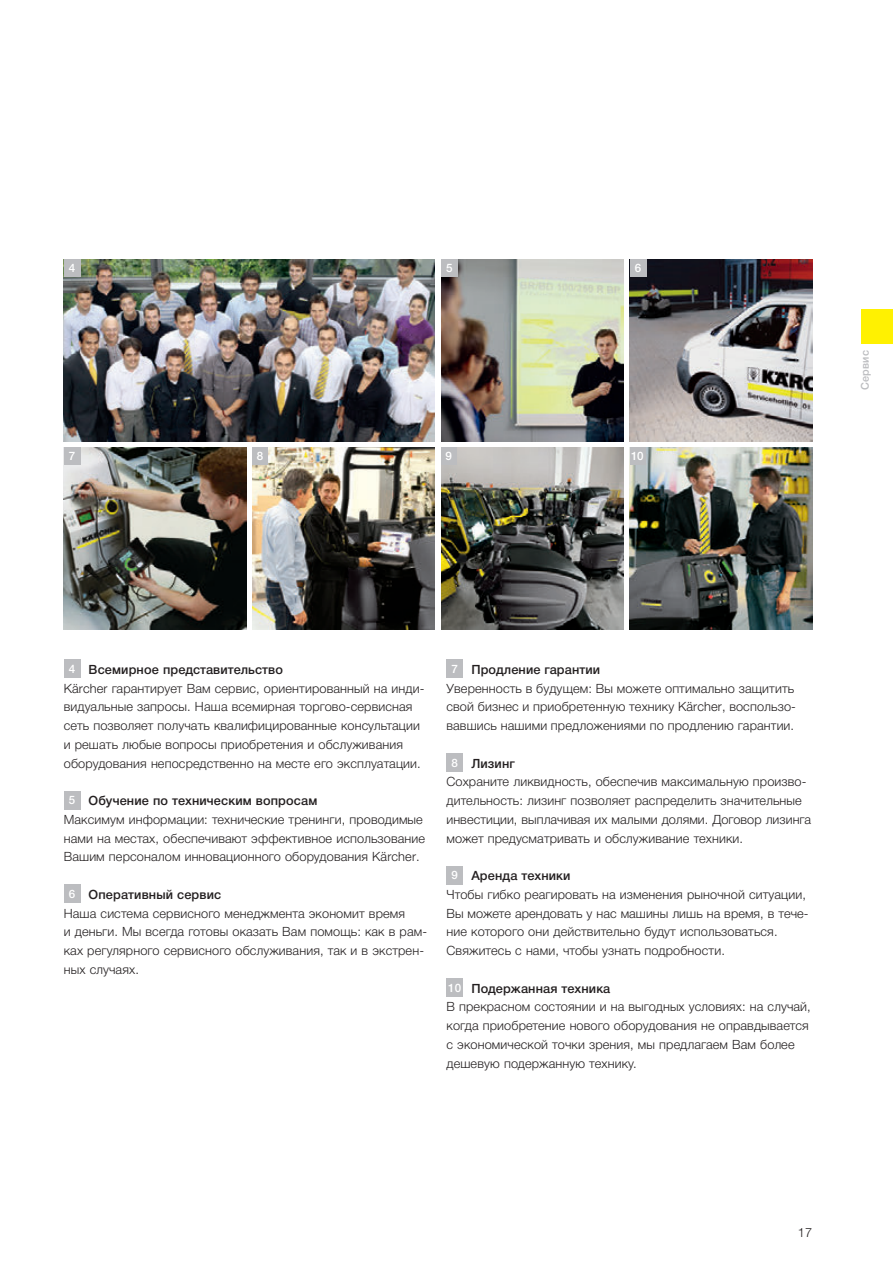
<style>
.page{position:relative;width:893px;height:1263px;background:#fff}
.page>*{position:absolute;margin:0;border:0;box-sizing:border-box;transform-origin:0 0}
.t1{font:300 12.75px/18.8px "Helvetica Neue Cyr";letter-spacing:.01em;color:#231f20}
.t2{font:300 12.75px "Helvetica Neue LT Pro";color:#231f20}
.t3{font:500 11.7px "Helvetica Neue LT Pro";color:#fff}
.t4{font:500 10.8px "Helvetica Neue Cyr";letter-spacing:.01em;color:#bcbdc0}
.s1{font-weight:500;font-size:11.7px;color:#fff}
.s2{font-weight:500}
.s3{font-family:"Helvetica Neue LT Pro"}
.s4{font-family:"Helvetica Neue LT Pro";font-weight:500;font-size:11.7px;color:#fff}
</style>
<div class="page">
<img style="left:441px;top:448px;width:182px;height:181px">
<img style="left:252px;top:448px;width:183px;height:181px">
<img style="left:630px;top:448px;width:182px;height:181px">
<div style="left:630px;top:448px;width:15px;height:17px;background:#bcbdc0"></div>
<div style="left:252px;top:448px;width:16px;height:17px;background:#bcbdc0"></div>
<div style="left:441px;top:448px;width:15px;height:17px;background:#bcbdc0"></div>
<img style="left:64px;top:259px;width:371px;height:182px">
<div style="left:64px;top:259px;width:16px;height:17px;background:#bcbdc0"></div>
<img style="left:64px;top:448px;width:182px;height:181px">
<div style="left:64px;top:448px;width:16px;height:17px;background:#bcbdc0"></div>
<img style="left:441px;top:259px;width:182px;height:182px">
<div style="left:441px;top:259px;width:17px;height:17px;background:#bcbdc0"></div>
<img style="left:630px;top:259px;width:182px;height:182px">
<div style="left:630px;top:259px;width:16px;height:17px;background:#bcbdc0"></div>
<div style="left:861px;top:310px;width:32px;height:34px;background:#fff101"></div>
<div style="left:64px;top:660px;width:16px;height:18px;background:#bcbdc0"></div>
<div style="left:64px;top:791px;width:16px;height:18px;background:#bcbdc0"></div>
<div style="left:64px;top:885px;width:16px;height:18px;background:#bcbdc0"></div>
<div style="left:446px;top:660px;width:17px;height:18px;background:#bcbdc0"></div>
<div style="left:446px;top:753px;width:17px;height:19px;background:#bcbdc0"></div>
<div style="left:446px;top:866px;width:17px;height:18px;background:#bcbdc0"></div>
<div style="left:446px;top:978px;width:17px;height:19px;background:#bcbdc0"></div>
<p class="t3" style="left:69px;top:260px;width:8px">4</p>
<p class="t3" style="left:69px;top:449px;width:8px">7</p>
<p class="t3" style="left:446px;top:260px;width:8px">5</p>
<p class="t3" style="left:635px;top:260px;width:8px">6</p>
<p class="t3" style="left:257px;top:449px;width:8px">8</p>
<p class="t3" style="left:446px;top:449px;width:8px">9</p>
<p class="t3" style="left:631px;top:449px;width:14px">10</p>
<p class="t4" style="left:859px;top:390px;width:41px;rotate:-90deg">Сервис</p>
<p class="t1" style="left:64px;top:660px;width:362px;text-indent:5px"><span class="s1">4</span> <span class="s2">Всемирное представительство<br></span><span class="s3">Kärcher</span> гарантирует Вам сервис, ориентированный на инди&shy;видуальные запросы. Наша всемирная торгово-сервисная сеть позволяет получать квалифицированные консультации и решать любые вопросы приобретения и обслуживания оборудования непосредственно на месте его эксплуатации.</p>
<p class="t1" style="left:64px;top:791px;width:363px;text-indent:5px"><span class="s1">5</span> <span class="s2">Обучение по техническим вопросам<br></span>Максимум информации: технические тренинги, проводимые нами на местах, обеспечивают эффективное использование Вашим персоналом инновационного оборудования <span class="s3">Kärcher</span>.</p>
<p class="t1" style="left:64px;top:885px;width:365px;text-indent:5px"><span class="s1">6</span> <span class="s2">Оперативный сервис<br></span>Наша система сервисного менеджмента экономит время<br>и деньги. Мы всегда готовы оказать Вам помощь: как в рам&shy;ках регулярного сервисного обслуживания, так и в экстрен&shy;ных случаях.</p>
<p class="t1" style="left:446px;top:660px;width:351px;text-indent:5px"><span class="s1">7</span> <span class="s2">Продление гарантии<br></span>Уверенность в будущем: Вы можете оптимально защитить свой бизнес и приобретенную технику <span class="s3">Kärcher</span>, воспользо&shy;вавшись нашими предложениями по продлению гарантии.</p>
<p class="t1" style="left:446px;top:754px;width:366px;text-indent:5px"><span class="s1">8</span> <span class="s2">Лизинг<br></span>Сохраните ликвидность, обеспечив максимальную произво&shy;дительность: лизинг позволяет распределить значительные инвестиции, выплачивая их малыми долями. Договор лизинга может предусматривать и обслуживание техники.</p>
<p class="t1" style="left:446px;top:866px;width:364px;text-indent:5px"><span class="s1">9</span> <span class="s2">Аренда техники<br></span>Чтобы гибко реагировать на изменения рыночной ситуации, Вы можете арендовать у нас машины лишь на время, в тече&shy;ние которого они действительно будут использоваться.<br>Свяжитесь с нами, чтобы узнать подробности.</p>
<p class="t1" style="left:446px;top:979px;width:366px"><span class="s4">10</span> <span class="s2">Подержанная техника<br></span>В прекрасном состоянии и на выгодных условиях: на случай, когда приобретение нового оборудования не оправдывается с экономической точки зрения, мы предлагаем Вам более дешевую подержанную технику.</p>
<p class="t2" style="left:798px;top:1225px;width:16px">17</p>
</div>
